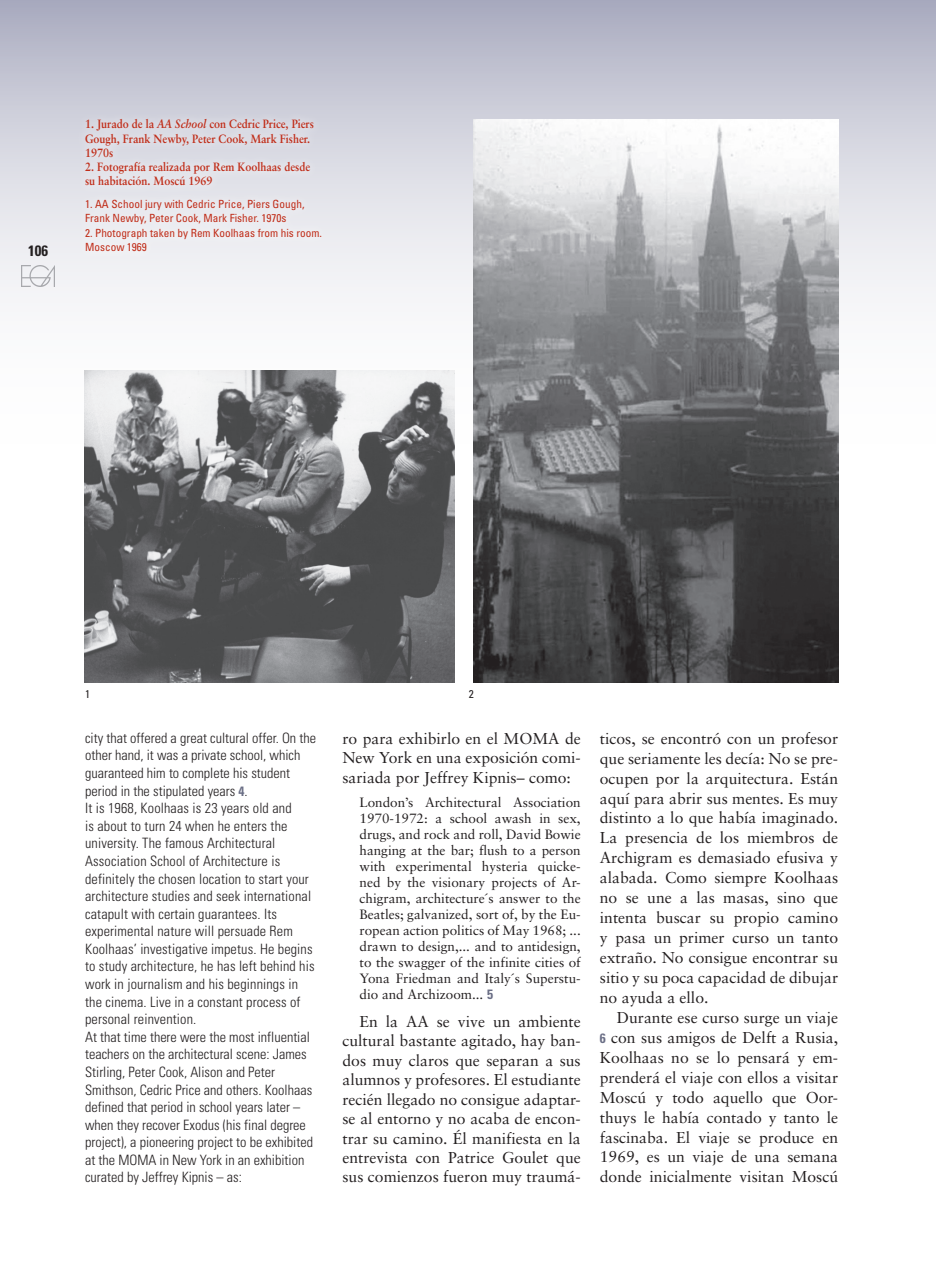
<style>
.page{position:relative;width:936px;height:1276px;background:#fff}
.page>*{position:absolute;margin:0;border:0;box-sizing:border-box;transform-origin:0 0}
.p3{font:15.75px/20px "Sabon";color:#231f20;text-align:justify}
.t1{font:700 condensed 15px "Univers";color:#231f20}
.p3-2{font:300 condensed 14.25px/17.5px "Univers";letter-spacing:.01em;color:#231f20}
.p3-3{font:13.5px/16px "Sabon";color:#231f20;text-align:justify}
.t2{font:700 12px/14.2px "Sabon";color:#c02d19;scale:.9 1}
.SUBTITULO_INGLES{font:condensed 11.25px/14.2px "Univers";color:#c02d19}
.PIES_DE_FOTO_INGLES{font:condensed 11.25px "Univers";color:#231f20}
.s1{font-style:italic}
.s2{font-weight:700;font-size:13.5px;color:#6b6f86}
.s3{font-family:"Univers";font-weight:700;font-stretch:condensed;color:#6b6f86}
.s4{font-family:"Univers";font-weight:700;font-stretch:condensed;font-size:13.5px;color:#6b6f86}
</style>
<div class="page">
<svg style="left:0;top:0;width:935px;height:468px"></svg>
<div style="left:76px;top:111px;width:253px;height:149px;background:linear-gradient(to bottom,#d4d5df,#f2f2f5)"></div>
<img style="left:85px;top:370px;width:369px;height:312px">
<img style="left:473px;top:119px;width:365px;height:563px">
<img style="left:22px;top:265px;width:33px;height:21px">
<p class="t1" style="left:28px;top:242px;width:21px">106</p>
<p class="t2" style="left:85px;top:117px;width:256px">1. Jurado de la <span class="s1">AA School</span> con Cedric Price, Piers<br>Gough, Frank Newby, Peter Cook, Mark Fisher.<br>1970s</p>
<p class="t2" style="left:85px;top:160px;width:252px">2. Fotografía realizada por Rem Koolhaas desde su habitación. Moscú 1969</p>
<p class="SUBTITULO_INGLES" style="left:85px;top:197px;width:221px">1. AA School jury with Cedric Price, Piers Gough,<br>Frank Newby, Peter Cook, Mark Fisher. 1970s</p>
<p class="SUBTITULO_INGLES" style="left:85px;top:225px;width:238px">2. Photograph taken by Rem Koolhaas from his room.<br>Moscow 1969</p>
<p class="PIES_DE_FOTO_INGLES" style="left:85px;top:687px;width:6px">1</p>
<p class="PIES_DE_FOTO_INGLES" style="left:468px;top:687px;width:6px">2</p>
<p class="p3-2" style="left:85px;top:729px;width:232px">city that offered a great cultural offer. On the other hand, it was a private school, which guaranteed him to complete his student period in the stipulated years <span class="s2">4</span>.</p>
<p class="p3-2" style="left:85px;top:799px;width:231px">It is 1968, Koolhaas is 23 years old and<br>is about to turn 24 when he enters the university. The famous Architectural Association School of Architecture is definitely the chosen location to start your architecture studies and seek international catapult with certain guarantees. Its experimental nature will persuade Rem Koolhaas’ investigative impetus. He begins to study architecture, he has left behind his work in journalism and his beginnings in the cinema. Live in a constant process of personal reinvention.</p>
<p class="p3-2" style="left:85px;top:1028px;width:229px">At that time there were the most influential teachers on the architectural scene: James Stirling, Peter Cook, Alison and Peter Smithson, Cedric Price and others. Koolhaas defined that period in school years later – when they recover Exodus (his final degree project), a pioneering project to be exhibited at the MOMA in New York in an exhibition curated by Jeffrey Kipnis – as:</p>
<p class="p3" style="left:342px;top:728px;width:240px;line-height:19.5px">ro para exhibirlo en el MOMA de New York en una exposición comi&shy;sariada por Jeffrey Kipnis– como:</p>
<p class="p3-3" style="left:359px;top:794px;width:223px">London’s Architectural Association 1970-1972: a school awash in sex, drugs, and rock and roll, David Bowie hanging at the bar; flush to a person with experimental hysteria quicke&shy;ned by the visionary projects of Ar&shy;chigram, architecture´s answer to the Beatles; galvanized, sort of, by the Eu&shy;ropean action politics of May 1968; ... drawn to design,... and to antidesign, to the swagger of the infinite cities of Yona Friedman and Italy´s Superstu&shy;dio and Archizoom... <span class="s3">5</span></p>
<p class="p3" style="left:342px;top:1011px;width:240px;line-height:19.5px;text-indent:17px">En la AA se vive un ambiente cultural bastante agitado, hay ban&shy;dos muy claros que separan a sus alumnos y profesores. El estudiante recién llegado no consigue adaptar&shy;se al entorno y no acaba de encon&shy;trar su camino. Él manifiesta en la entrevista con Patrice Goulet que sus comienzos fueron muy traumá-</p>
<p class="p3" style="left:600px;top:728px;width:240px">ticos, se encontró con un profesor que seriamente les decía: No se pre&shy;ocupen por la arquitectura. Están aquí para abrir sus mentes. Es muy distinto a lo que había imaginado.<br>La presencia de los miembros de Archigram es demasiado efusiva y alabada. Como siempre Koolhaas no se une a las masas, sino que intenta buscar su propio camino y pasa un primer curso un tanto extraño. No consigue encontrar su sitio y su poca capacidad de dibujar no ayuda a ello.</p>
<p class="p3" style="left:600px;top:1007px;width:240px;text-indent:17px">Durante ese curso surge un viaje <span class="s4">6</span> con sus amigos de Delft a Rusia, Koolhaas no se lo pensará y em&shy;prenderá el viaje con ellos a visitar Moscú y todo aquello que Oor&shy;thuys le había contado y tanto le fascinaba. El viaje se produce en 1969, es un viaje de una semana donde inicialmente visitan Moscú</p>
</div>
